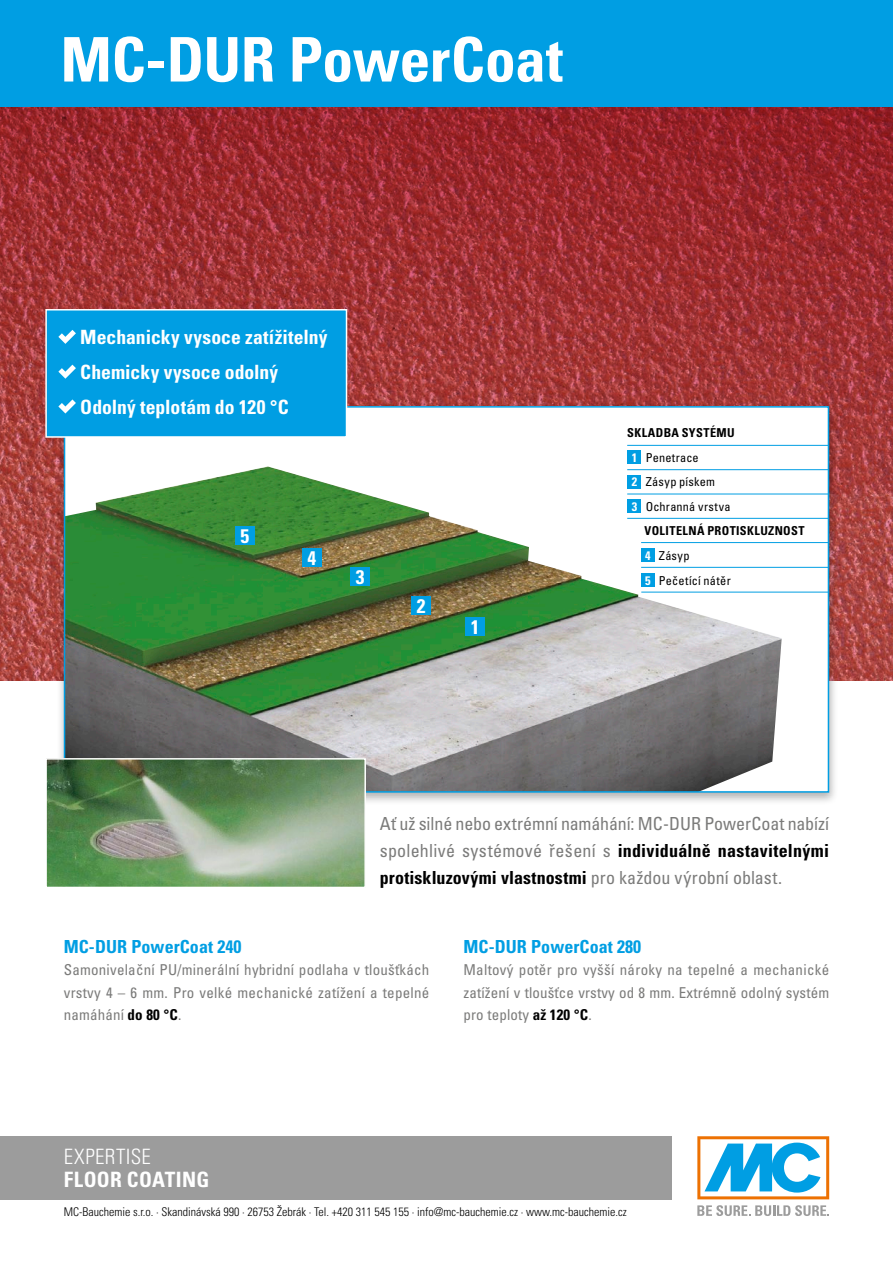
<style>
.page{position:relative;width:893px;height:1263px;background:#fff}
.page>*{position:absolute;margin:0;border:0;box-sizing:border-box;transform-origin:0 0}
.t1{font:700 condensed 61.5px "Univers LT Pro";letter-spacing:-.01em;color:#fff}
.t2{font:700 condensed 21.15px "Univers LT Pro";letter-spacing:.015em;color:#fff}
.t3{font:300 condensed 21.15px "Univers LT Std";letter-spacing:.02em;color:#fff}
.t4{font:700 condensed 19.65px/34.8px "Univers LT Pro";color:#fff}
.t5{font:condensed 18px/27px "Univers LT Pro";letter-spacing:.01em;color:#7b7b7a;text-align:justify}
.t6{font:700 condensed 18px "Univers LT Pro";letter-spacing:.005em;color:#009ee3}
.t7{font:condensed 15px/22.5px "Univers LT Pro";letter-spacing:.01em;color:#7b7b7a;text-align:justify}
.t8{font:condensed 12.3px "Univers LT Pro";letter-spacing:.02em;color:#000}
.t9{font:700 condensed 12.3px "Univers LT Pro";letter-spacing:.03em;color:#000}
.t10{font:300 condensed 12px "Univers";color:#000}
.s1{font-weight:700;color:#fff}
.s2{color:#fff}
.s3{font-weight:700;color:#000}
</style>
<div class="page">
<img style="left:0;top:493px;width:893px;height:187px">
<svg style="left:0;top:106px;width:893px;height:387px;background:#9f3134"></svg>
<div style="left:0;top:0;width:893px;height:106px;background:#009ee3"></div>
<div style="left:57px;top:402px;width:782px;height:403px;background:#000;opacity:.3"></div>
<div style="left:65px;top:407px;width:763px;height:385px;background:#fff"></div>
<img style="left:67px;top:466px;width:715px;height:324px">
<div style="left:465px;top:617px;width:20px;height:19px;background:#009ee3"></div>
<div style="left:412px;top:597px;width:19px;height:18px;background:#009ee3"></div>
<div style="left:351px;top:568px;width:19px;height:18px;background:#009ee3"></div>
<div style="left:302px;top:549px;width:19px;height:18px;background:#009ee3"></div>
<div style="left:235px;top:527px;width:19px;height:18px;background:#009ee3"></div>
<div style="left:627px;top:450px;width:14px;height:14px;background:#009ee3"></div>
<div style="left:627px;top:475px;width:14px;height:14px;background:#009ee3"></div>
<div style="left:627px;top:499px;width:14px;height:14px;background:#009ee3"></div>
<div style="left:641px;top:548px;width:14px;height:14px;background:#009ee3"></div>
<div style="left:641px;top:573px;width:14px;height:14px;background:#009ee3"></div>
<hr style="left:627px;top:469px;width:202px;height:1px;background:#009ee3">
<hr style="left:627px;top:445px;width:202px;height:1px;background:#009ee3">
<hr style="left:627px;top:494px;width:202px;height:1px;background:#009ee3">
<hr style="left:627px;top:518px;width:202px;height:1px;background:#009ee3">
<hr style="left:641px;top:542px;width:188px;height:1px;background:#009ee3">
<hr style="left:641px;top:567px;width:188px;height:1px;background:#009ee3">
<hr style="left:641px;top:592px;width:188px;height:1px;background:#009ee3">
<svg style="left:697px;top:1136px;width:132px;height:63px"></svg>
<svg style="left:697px;top:1205px;width:132px;height:11px"></svg>
<div style="left:0;top:1136px;width:672px;height:63px;background:#9c9c9c"></div>
<img style="left:48px;top:761px;width:315px;height:124px">
<div style="left:45px;top:758px;width:321px;height:130px;border:2px solid #fff"></div>
<div style="left:45px;top:309px;width:302px;height:129px;background:#009ee3;border:2px solid #fff"></div>
<svg style="left:58px;top:330px;width:18px;height:14px"></svg>
<svg style="left:58px;top:365px;width:18px;height:14px"></svg>
<svg style="left:58px;top:399px;width:18px;height:14px"></svg>
<h1 class="t1" style="left:61px;top:22px;width:504px">MC-DUR PowerCoat</h1>
<h3 class="t4" style="left:80px;top:319px;width:249px">Mechanicky vysoce zatížitelný<br>Chemicky vysoce odolný<br>Odolný teplotám do 120 °C</h3>
<h3 class="t4" style="left:241px;top:518px;width:10px">5</h3>
<h3 class="t4" style="left:308px;top:540px;width:10px">4</h3>
<h3 class="t4" style="left:356px;top:559px;width:10px">3</h3>
<h3 class="t4" style="left:417px;top:588px;width:10px">2</h3>
<h3 class="t4" style="left:471px;top:609px;width:10px">1</h3>
<p class="t9" style="left:627px;top:425px;width:109px">SKLADBA SYSTÉMU</p>
<p class="t8" style="left:632px;top:449px;width:69px"><span class="s1">1</span> Penetrace</p>
<p class="t8" style="left:632px;top:474px;width:85px"><span class="s1">2</span> Zásyp pískem</p>
<p class="t8" style="left:632px;top:499px;width:100px"><span class="s1">3</span> Ochranná vrstva</p>
<p class="t9" style="left:645px;top:523px;width:169px">VOLITELNÁ PROTISKLUZNOST<span class="s2">G</span></p>
<p class="t8" style="left:645px;top:548px;width:46px"><span class="s1">4</span> Zásyp</p>
<p class="t8" style="left:645px;top:572px;width:87px"><span class="s1">5</span> Pečetící nátěr</p>
<p class="t5" style="left:380px;top:810px;width:451px">Ať už silné nebo extrémní namáhání: MC-DUR PowerCoat nabízí spolehlivé systémové řešení s <span class="s3">individuálně nastavitelnými protiskluzovými vlastnostmi</span> pro každou výrobní oblast.</p>
<p class="t6" style="left:64px;top:935px;width:179px">MC-DUR PowerCoat 240</p>
<p class="t7" style="left:64px;top:958px;width:367px">Samonivelační PU/minerální hybridní podlaha v tloušťkách vrstvy 4 – 6 mm. Pro velké mechanické zatížení a tepelné namáhání <span class="s3">do 80 °C</span>.</p>
<p class="t6" style="left:463px;top:935px;width:179px">MC-DUR PowerCoat 280</p>
<p class="t7" style="left:463px;top:958px;width:367px">Maltový potěr pro vyšší nároky na tepelné a mechanické zatížení v tloušťce vrstvy od 8 mm. Extrémně odolný systém pro teploty <span class="s3">až 120 °C</span>.</p>
<h2 class="t3" style="left:64px;top:1143px;width:88px">EXPERTISE</h2>
<h2 class="t2" style="left:64px;top:1166px;width:147px">FLOOR COATING</h2>
<p class="t10" style="left:64px;top:1204px;width:564px">MC-Bauchemie s.r.o. · Skandinávská 990 · 26753 Žebrák · Tel. +420 311 545 155 · info@mc-bauchemie.cz · www.mc-bauchemie.cz</p>
</div>
